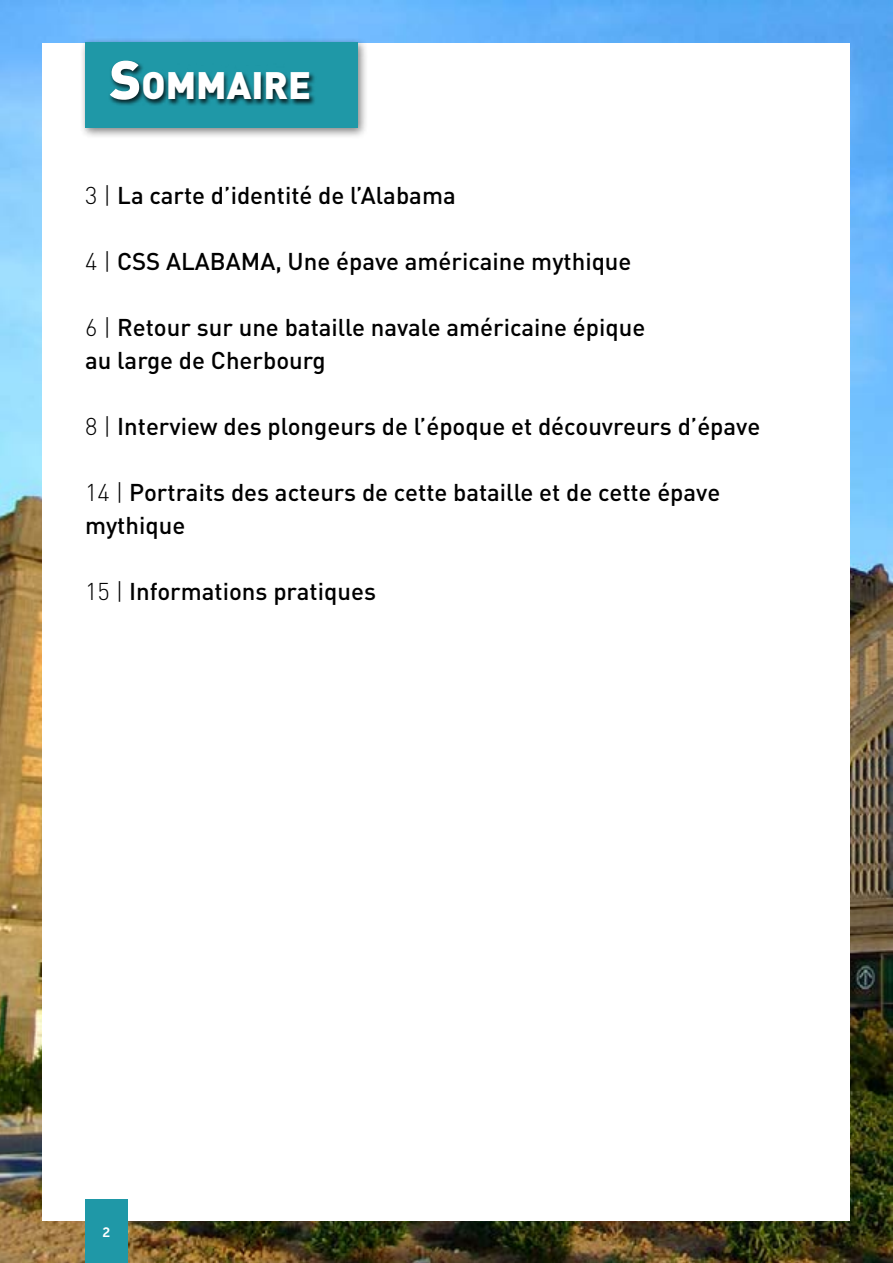
<style>
.page{position:relative;width:893px;height:1263px;background:#fff}
.page>*{position:absolute;margin:0;border:0;box-sizing:border-box;transform-origin:0 0}
.t1{font:900 37.8px "DIN";color:#fff}
.t2{font:500 24px/33px "DIN";color:#000}
.t3{font:13.5px "Museo Sans 700";color:#fff}
.s1{font-size:54px}
.s2{font-weight:300}
</style>
<div class="page">
<img style="left:0;top:0;width:893px;height:1263px">
<div style="left:43px;top:43px;width:807px;height:1177px;background:#fff"></div>
<div style="left:80px;top:38px;width:288px;height:100px;background:#000;opacity:.5"></div>
<div style="left:85px;top:43px;width:272px;height:85px;background:#1f98a7"></div>
<div style="left:108px;top:60px;width:208px;height:45px;background:#000;opacity:.75"></div>
<div style="left:85px;top:1199px;width:43px;height:64px;background:#1f98a7"></div>
<h1 class="t1" style="left:109px;top:60px;width:203px"><span class="s1">S</span>OMMAIRE</h1>
<p class="t2" style="left:85px;top:178px;width:372px"><span class="s2">3 |</span> La carte d’identité de l’Alabama</p>
<p class="t2" style="left:85px;top:244px;width:548px"><span class="s2">4 |</span> CSS ALABAMA, Une épave américaine mythique</p>
<p class="t2" style="left:85px;top:310px;width:562px"><span class="s2">6 |</span> Retour sur une bataille navale américaine épique au large de Cherbourg</p>
<p class="t2" style="left:85px;top:409px;width:677px"><span class="s2">8 |</span> Interview des plongeurs de l’époque et découvreurs d’épave</p>
<p class="t2" style="left:85px;top:475px;width:637px"><span class="s2">14 |</span> Portraits des acteurs de cette bataille et de cette épave mythique</p>
<p class="t2" style="left:85px;top:574px;width:292px"><span class="s2">15 |</span> Informations pratiques</p>
<p class="t3" style="left:102px;top:1224px;width:9px">2</p>
</div>
